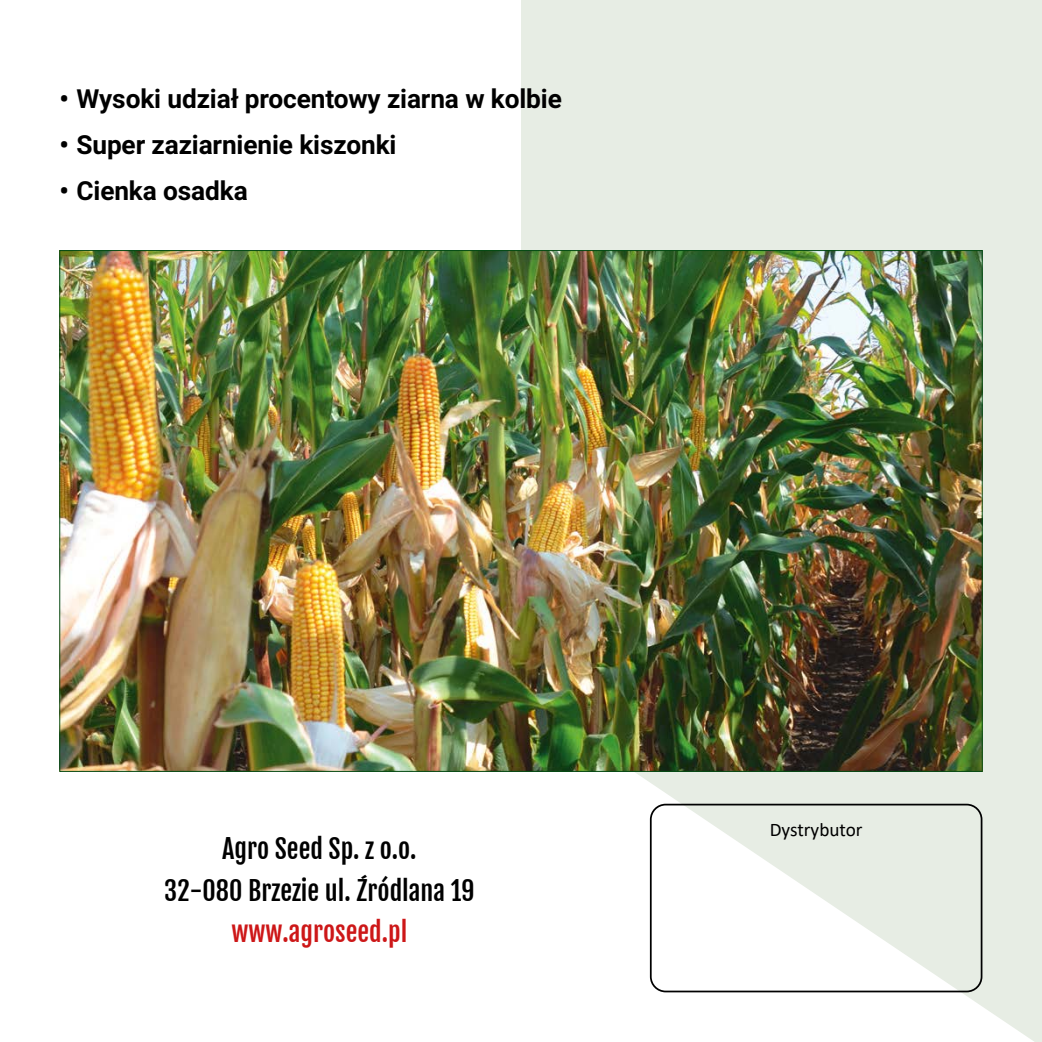
<style>
.page{position:relative;width:1042px;height:1042px;background:#fff}
.page>*{position:absolute;margin:0;border:0;box-sizing:border-box;transform-origin:0 0}
.t1{font:26.25px "Asimov";letter-spacing:-.005em;color:#000}
.t2{font:26.07px/41.3px "Fjalla One";color:#000;text-align:center}
.t3{font:26.07px "Fjalla One";color:#cd1718}
.t4{font:19.25px "Calibri";color:#000}
</style>
<div class="page">
<svg style="left:521px;top:0;width:521px;height:1042px;fill:#e7ede4"></svg>
<img style="left:62px;top:252px;width:918px;height:517px">
<div style="left:650px;top:804px;width:332px;height:188px;border:2px solid #000;border-radius:15px"></div>
<p class="t1" style="left:60px;top:80px;width:504px">• Wysoki udział procentowy ziarna w kolbie</p>
<p class="t1" style="left:60px;top:126px;width:338px">• Super zaziarnienie kiszonki</p>
<p class="t1" style="left:60px;top:172px;width:190px">• Cienka osadka</p>
<p class="t2" style="left:164px;top:828px;width:312px">Agro Seed Sp. z o.o.<br>32-080 Brzezie ul. Źródlana 19</p>
<p class="t3" style="left:231px;top:915px;width:177px">www.agroseed.pl</p>
<p class="t4" style="left:769px;top:816px;width:95px">Dystrybutor</p>
</div>
